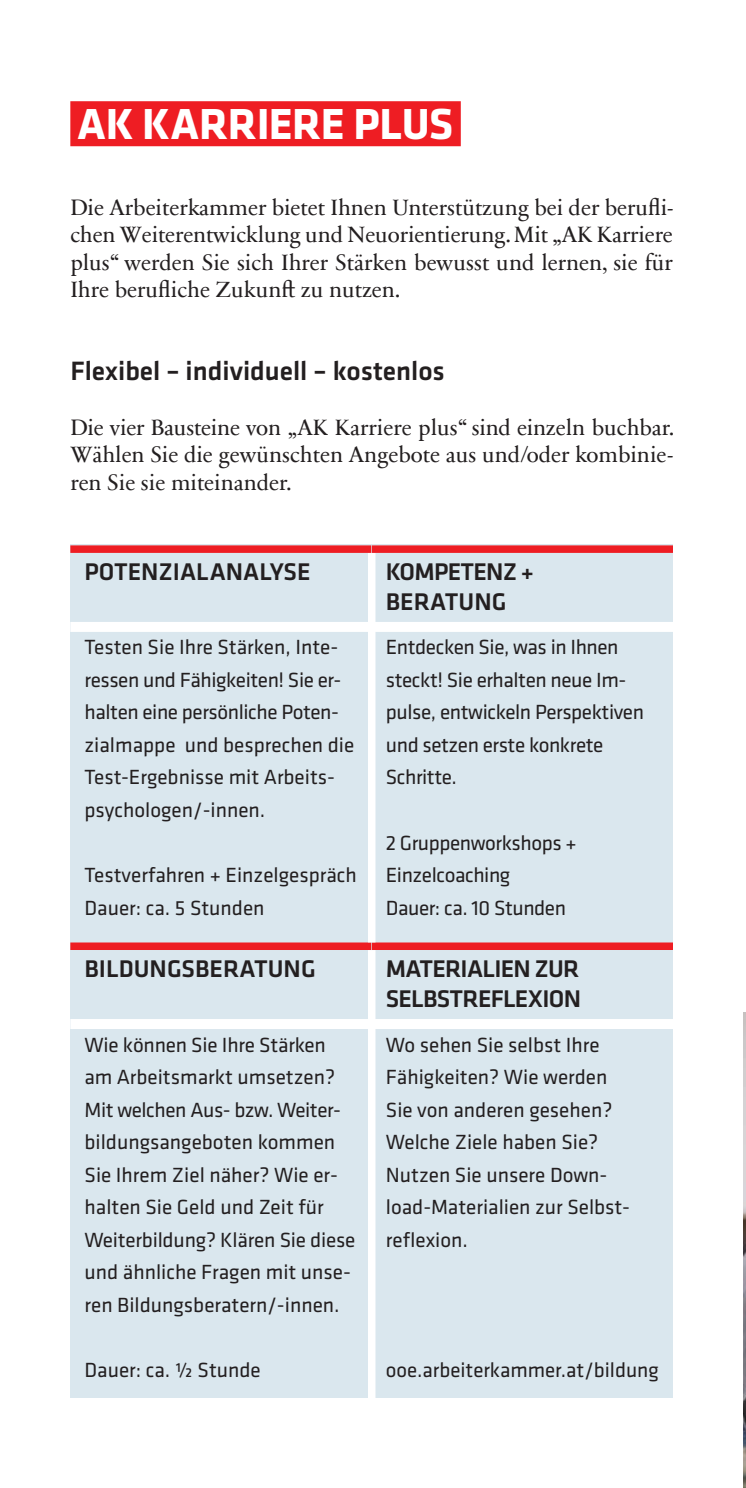
<style>
.page{position:relative;width:746px;height:1488px;background:#fff}
.page>*{position:absolute;margin:0;border:0;box-sizing:border-box;transform-origin:0 0}
.t1{font:700 45px "Klavika Basic";letter-spacing:-.005em;color:#fff}
.t2{font:500 27.5px "Klavika Basic";color:#231f20}
.t3{font:500 25px/30px "Klavika Basic";letter-spacing:-.025em;color:#231f20}
.t4{font:500 25px "Klavika Basic";color:#231f20}
.t5{font:22.5px/27.5px "Sabon Next Com";color:#231f20;text-align:justify}
.t6{font:21.25px/32.5px "Klavika Basic";color:#231f20}
.t7{font:21.25px/32.5px "Klavika Basic";letter-spacing:-.02em;color:#231f20}
</style>
<div class="page">
<div style="left:70px;top:101px;width:391px;height:45px;background:#ee1d23"></div>
<img style="left:744px;top:1012px;width:2px;height:474px">
<div style="left:70px;top:544px;width:301px;height:397px;background:#dae7ee"></div>
<div style="left:70px;top:545px;width:301px;height:8px;background:#ee1d23"></div>
<div style="left:70px;top:622px;width:301px;height:10px;background:#fff"></div>
<div style="left:70px;top:941px;width:301px;height:456px;background:#dae7ee"></div>
<div style="left:70px;top:942px;width:301px;height:7px;background:#ee1d23"></div>
<div style="left:70px;top:1018px;width:301px;height:10px;background:#fff"></div>
<div style="left:371px;top:544px;width:302px;height:397px;background:#dae7ee"></div>
<div style="left:371px;top:545px;width:302px;height:8px;background:#ee1d23"></div>
<div style="left:371px;top:622px;width:302px;height:10px;background:#fff"></div>
<div style="left:371px;top:941px;width:302px;height:456px;background:#dae7ee"></div>
<div style="left:371px;top:942px;width:302px;height:7px;background:#ee1d23"></div>
<div style="left:371px;top:1018px;width:302px;height:10px;background:#fff"></div>
<div style="left:368px;top:553px;width:7px;height:389px;background:#fff"></div>
<div style="left:368px;top:950px;width:7px;height:462px;background:#fff"></div>
<h1 class="t1" style="left:77px;top:91px;width:377px">AK KARRIERE PLUS</h1>
<p class="t5" style="left:70px;top:192px;width:604px">Die Arbeiterkammer bietet Ihnen Unterstützung bei der berufli&shy;chen Weiterentwicklung und Neuorientierung. Mit „AK Karriere plus“ werden Sie sich Ihrer Stärken bewusst und lernen, sie für Ihre berufliche Zukunft zu nutzen.</p>
<p class="t2" style="left:70px;top:352px;width:376px">Flexibel – individuell – kostenlos</p>
<p class="t5" style="left:70px;top:412px;width:605px">Die vier Bausteine von „AK Karriere plus“ sind einzeln buchbar.<br>Wählen Sie die gewünschten Angebote aus und/oder kombinie&shy;ren Sie sie miteinander.</p>
<p class="t4" style="left:84px;top:555px;width:227px">POTENZIALANALYSE</p>
<p class="t6" style="left:84px;top:630px;width:271px">Testen Sie Ihre Stärken, Inte&shy;ressen und Fähigkeiten! Sie er&shy;halten eine persönliche Poten&shy;zialmappe und besprechen die<br>Test-Ergebnisse mit Arbeits&shy;psychologen/-innen.</p>
<p class="t6" style="left:84px;top:858px;width:274px">Testverfahren + Einzelgespräch<br>Dauer: ca. 5 Stunden</p>
<p class="t4" style="left:84px;top:952px;width:232px">BILDUNGSBERATUNG</p>
<p class="t6" style="left:84px;top:1027px;width:272px">Wie können Sie Ihre Stärken am Arbeitsmarkt umsetzen?<br>Mit welchen Aus- bzw. Weiter&shy;bildungsangeboten kommen<br>Sie Ihrem Ziel näher? Wie er&shy;halten Sie Geld und Zeit für<br>Weiterbildung? Klären Sie diese und ähnliche Fragen mit unse&shy;ren Bildungsberatern/-innen.</p>
<p class="t6" style="left:84px;top:1352px;width:178px">Dauer: ca. ½ Stunde</p>
<p class="t3" style="left:386px;top:556px;width:150px">KOMPETENZ +<br>BERATUNG</p>
<p class="t7" style="left:386px;top:630px;width:260px">Entdecken Sie, was in Ihnen steckt! Sie erhalten neue Im&shy;pulse, entwickeln Perspektiven und setzen erste konkrete<br>Schritte.</p>
<p class="t7" style="left:386px;top:825px;width:192px">2 Gruppenworkshops +<br>Einzelcoaching<br>Dauer: ca. 10 Stunden</p>
<p class="t3" style="left:386px;top:953px;width:197px">MATERIALIEN ZUR<br>SELBSTREFLEXION</p>
<p class="t6" style="left:386px;top:1027px;width:245px">Wo sehen Sie selbst Ihre<br>Fähigkeiten? Wie werden<br>Sie von anderen gesehen?<br>Welche Ziele haben Sie?<br>Nutzen Sie unsere Down&shy;load-Materialien zur Selbst&shy;reflexion.</p>
<p class="t6" style="left:386px;top:1352px;width:274px">ooe.arbeiterkammer.at/bildung</p>
</div>
